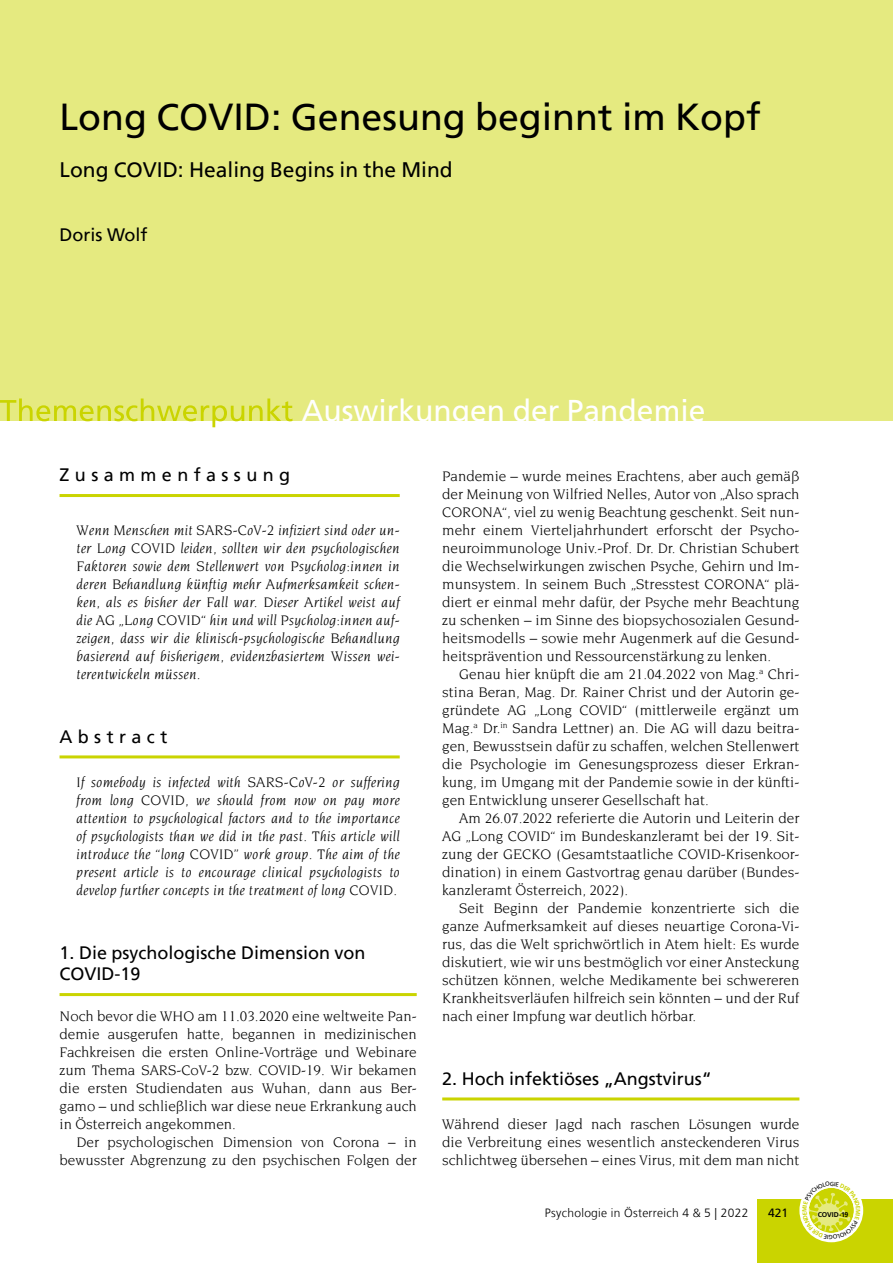
<style>
.page{position:relative;width:893px;height:1263px;background:#fff}
.page>*{position:absolute;margin:0;border:0;box-sizing:border-box;transform-origin:0 0}
.t1{font:37.5px "Frutiger LT";color:#000}
.t2{font:30px "Frutiger LT";color:#fff}
.t3{font:21px "Frutiger LT";color:#000}
.t4{font:18px/21.6px "Frutiger LT";color:#000}
.t5{font:18px "Frutiger LT";letter-spacing:.3em;color:#000}
.t6{font:15px/18px "Novarese Std";color:#000;text-align:justify}
.t7{font:italic 15px/18px "Novarese Std";letter-spacing:.02em;color:#000;text-align:justify}
.t8{font:300 12px "Frutiger LT";letter-spacing:.025em;color:#000}
.t9{font:12px "Frutiger LT";color:#000}
.t10{font:700 6.9px "Frutiger LT";letter-spacing:-.01em;color:#000}
</style>
<div class="page">
<div style="left:757px;top:1199px;width:136px;height:64px;background:#cad400"></div>
<div style="left:799px;top:1178px;width:64px;height:64px;background:#fff;border-radius:50%"></div>
<div style="left:0;top:0;width:893px;height:421px;background:#e5ea80"></div>
<svg style="left:0;top:398px;width:292px;height:29px"></svg>
<hr style="left:60px;top:494px;width:340px;height:3px;background:#cad400">
<hr style="left:60px;top:755px;width:340px;height:3px;background:#cad400">
<hr style="left:60px;top:993px;width:357px;height:3px;background:#cad400">
<hr style="left:442px;top:1097px;width:357px;height:3px;background:#cad400">
<svg style="left:802px;top:1188px;width:59px;height:52px"></svg>
<h1 class="t1" style="left:60px;top:95px;width:703px">Long COVID: Genesung beginnt im Kopf</h1>
<h3 class="t3" style="left:60px;top:157px;width:395px">Long COVID: Healing Begins in the Mind</h3>
<p class="t4" style="left:60px;top:224px;width:89px">Doris Wolf</p>
<h2 class="t2" style="left:302px;top:393px;width:405px">Auswirkungen der Pandemie</h2>
<p class="t5" style="left:60px;top:464px;width:232px">Zusammenfassung</p>
<p class="t7" style="left:77px;top:520px;width:325px">Wenn Menschen mit SARS-CoV-2 infiziert sind oder un&shy;ter Long COVID leiden, sollten wir den psychologischen Faktoren sowie dem Stellenwert von Psycholog:innen in deren Behandlung künftig mehr Aufmerksamkeit schen&shy;ken, als es bisher der Fall war. Dieser Artikel weist auf die AG „Long COVID“ hin und will Psycholog:innen auf&shy;zeigen, dass wir die klinisch-psychologische Behandlung basierend auf bisherigem, evidenzbasiertem Wissen wei&shy;terentwickeln müssen.</p>
<p class="t5" style="left:60px;top:726px;width:109px">Abstract</p>
<p class="t7" style="left:77px;top:772px;width:325px">If somebody is infected with SARS-CoV-2 or suffering from long COVID, we should from now on pay more attention to psychological factors and to the importance of psychologists than we did in the past. This article will introduce the “long COVID” work group. The aim of the present article is to encourage clinical psychologists to develop further concepts in the treatment of long COVID.</p>
<p class="t4" style="left:60px;top:942px;width:308px">1. Die psychologische Dimension von<br>COVID-19</p>
<p class="t6" style="left:60px;top:1006px;width:359px">Noch bevor die WHO am 11.03.2020 eine weltweite Pan&shy;demie ausgerufen hatte, begannen in medizinischen Fachkreisen die ersten Online-Vorträge und Webinare zum Thema SARS-CoV-2 bzw. COVID-19. Wir bekamen die ersten Studiendaten aus Wuhan, dann aus Ber&shy;gamo – und schließlich war diese neue Erkrankung auch in Österreich angekommen.</p>
<p class="t6" style="left:60px;top:1132px;width:359px;text-align:right">Der psychologischen Dimension von Corona – in bewusster Abgrenzung zu den psychischen Folgen der</p>
<p class="t6" style="left:442px;top:466px;width:359px">Pandemie – wurde meines Erachtens, aber auch gemäß der Meinung von Wilfried Nelles, Autor von „Also sprach CORONA“, viel zu wenig Beachtung geschenkt. Seit nun&shy;mehr einem Vierteljahrhundert erforscht der Psycho&shy;neuroimmunologe Univ.-Prof. Dr. Dr. Christian Schubert die Wechselwirkungen zwischen Psyche, Gehirn und Im&shy;munsystem. In seinem Buch „Stresstest CORONA“ plä&shy;diert er einmal mehr dafür, der Psyche mehr Beachtung zu schenken – im Sinne des biopsychosozialen Gesund&shy;heitsmodells – sowie mehr Augenmerk auf die Gesund&shy;heitsprävention und Ressourcenstärkung zu lenken.</p>
<p class="t6" style="left:442px;top:664px;width:359px;text-indent:17px">Genau hier knüpft die am 21.04.2022 von Mag.<sup>a</sup> Chri&shy;stina Beran, Mag. Dr. Rainer Christ und der Autorin ge&shy;gründete AG „Long COVID“ (mittlerweile ergänzt um Mag.<sup>a</sup> Dr.<sup>in</sup> Sandra Lettner) an. Die AG will dazu beitra&shy;gen, Bewusstsein dafür zu schaffen, welchen Stellenwert die Psychologie im Genesungsprozess dieser Erkran&shy;kung, im Umgang mit der Pandemie sowie in der künfti&shy;gen Entwicklung unserer Gesellschaft hat.</p>
<p class="t6" style="left:442px;top:808px;width:359px;text-indent:17px">Am 26.07.2022 referierte die Autorin und Leiterin der AG „Long COVID“ im Bundeskanzleramt bei der 19. Sit&shy;zung der GECKO (Gesamtstaatliche COVID-Krisenkoor&shy;dination) in einem Gastvortrag genau darüber (Bundes&shy;kanzleramt Österreich, 2022).</p>
<p class="t6" style="left:442px;top:898px;width:359px;text-indent:17px">Seit Beginn der Pandemie konzentrierte sich die ganze Aufmerksamkeit auf dieses neuartige Corona-Vi&shy;rus, das die Welt sprichwörtlich in Atem hielt: Es wurde diskutiert, wie wir uns bestmöglich vor einer Ansteckung schützen können, welche Medikamente bei schwereren Krankheitsverläufen hilfreich sein könnten – und der Ruf nach einer Impfung war deutlich hörbar.</p>
<p class="t4" style="left:442px;top:1068px;width:271px">2. Hoch infektiöses „Angstvirus“</p>
<p class="t6" style="left:442px;top:1114px;width:359px">Während dieser Jagd nach raschen Lösungen wurde die Verbreitung eines wesentlich ansteckenderen Virus schlichtweg übersehen – eines Virus, mit dem man nicht</p>
<p class="t8" style="left:545px;top:1206px;width:205px">Psychologie in Österreich 4 &amp; 5 | 2022</p>
<p class="t9" style="left:768px;top:1205px;width:22px">421</p>
<p class="t10" style="left:818px;top:1210px;width:32px">COVID-19</p>
</div>
